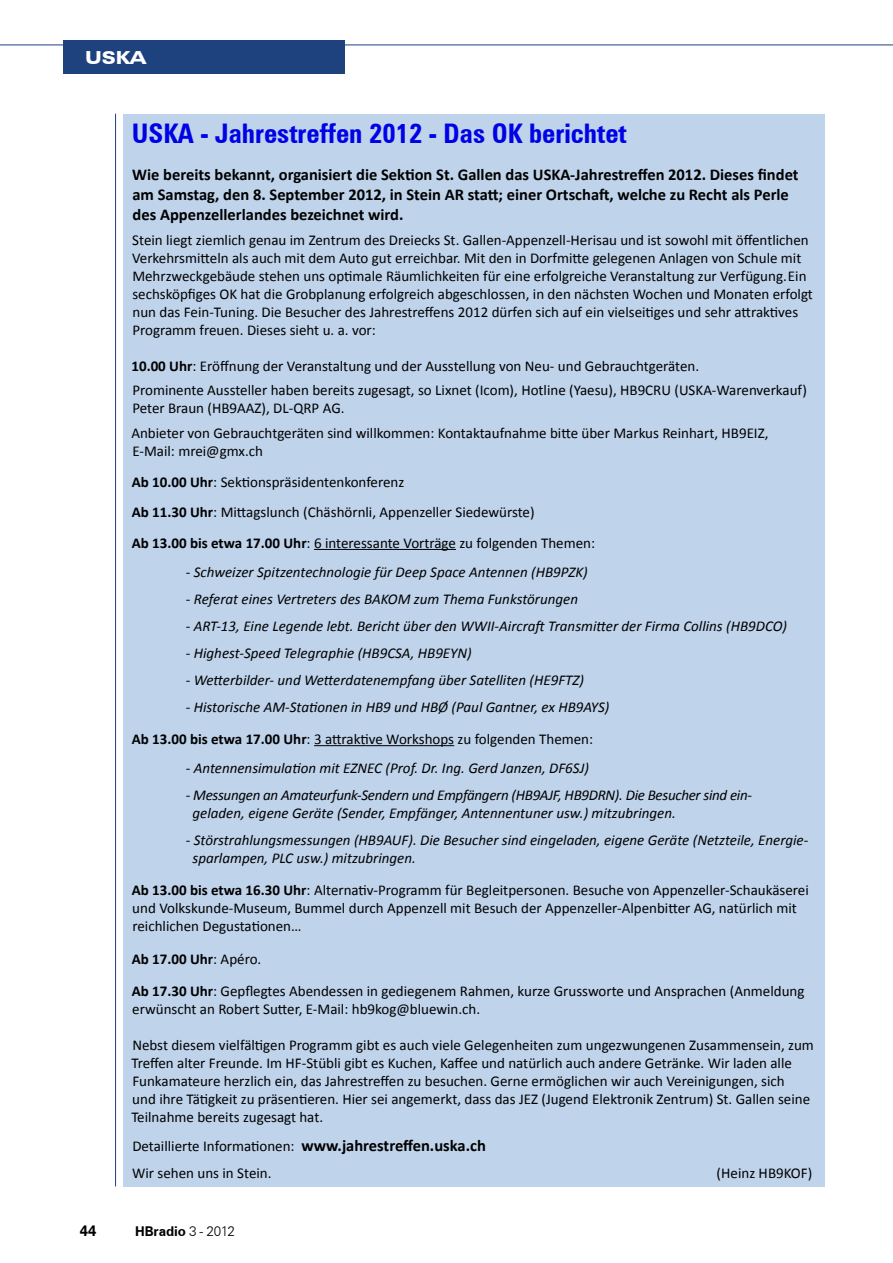
<style>
.page{position:relative;width:893px;height:1263px;background:#fff}
.page>*{position:absolute;margin:0;border:0;box-sizing:border-box;transform-origin:0 0}
.t1{font:700 condensed 27px "Zurich BT";color:#0002e6}
.t2{font:900 expanded 18px "Zurich BT";color:#fff}
.t3{font:700 16.5px/19.8px "Calibri";color:#000}
.t4{font:15px/18px "Calibri";color:#000}
.t5{font:italic 15px/32.4px "Calibri";color:#000}
.t6{font:italic 15px/18px "Calibri";letter-spacing:-.02em;color:#000}
.t7{font:700 15px "Zurich BT";color:#000}
.t8{font:700 13.5px "Zurich BT";letter-spacing:-.01em;color:#000}
.s1{font-weight:700}
.s2{font-weight:700;font-style:normal}
.s3{font-style:normal}
.s4{font-weight:700;font-size:16.5px}
.s5{font-weight:300}
</style>
<div class="page">
<hr style="left:0;top:45px;width:893px;height:1px;background:#1d427e">
<div style="left:63px;top:40px;width:282px;height:33px;background:#1d427e"></div>
<hr style="left:115px;top:114px;width:1px;height:1072px;background:#1d427e">
<div style="left:123px;top:114px;width:702px;height:1072px;background:#bfd3eb"></div>
<hr style="left:314px;top:549px;width:142px;height:1px;background:#000">
<hr style="left:314px;top:745px;width:140px;height:1px;background:#000">
<p class="t2" style="left:85px;top:47px;width:63px">USKA</p>
<h1 class="t1" style="left:132px;top:117px;width:496px">USKA - Jahrestreffen 2012 - Das OK berichtet</h1>
<p class="t3" style="left:132px;top:165px;width:668px">Wie bereits bekannt, organisiert die Sektion St. Gallen das USKA-Jahrestreffen 2012. Dieses findet am Samstag, den 8. September 2012, in Stein AR statt; einer Ortschaft, welche zu Recht als Perle des Appenzellerlandes bezeichnet wird.</p>
<p class="t4" style="left:132px;top:231px;width:682px">Stein liegt ziemlich genau im Zentrum des Dreiecks St. Gallen-Appenzell-Herisau und ist sowohl mit öffentlichen Verkehrsmitteln als auch mit dem Auto gut erreichbar. Mit den in Dorfmitte gelegenen Anlagen von Schule mit Mehrzweckgebäude stehen uns optimale Räumlichkeiten für eine erfolgreiche Veranstaltung zur Verfügung.Ein sechsköpfiges OK hat die Grobplanung erfolgreich abgeschlossen, in den nächsten Wochen und Monaten erfolgt nun das Fein-Tuning. Die Besucher des Jahrestreffens 2012 dürfen sich auf ein vielseitiges und sehr attraktives Programm freuen. Dieses sieht u. a. vor:</p>
<p class="t4" style="left:131px;top:355px;width:677px;line-height:23.4px"><span class="s1">10.00 Uhr</span>: Eröffnung der Veranstaltung und der Ausstellung von Neu- und Gebrauchtgeräten.<br>Prominente Aussteller haben bereits zugesagt, so Lixnet (Icom), Hotline (Yaesu), HB9CRU (USKA-Warenverkauf)</p>
<p class="t4" style="left:131px;top:395px;width:639px;line-height:25.2px">Peter Braun (HB9AAZ), DL-QRP AG.<br>Anbieter von Gebrauchtgeräten sind willkommen: Kontaktaufnahme bitte über Markus Reinhart, HB9EIZ,</p>
<p class="t4" style="left:132px;top:436px;width:465px;line-height:30.6px">E-Mail: mrei@gmx.ch<br><span class="s1">Ab 10.00 Uhr</span>: Sektionspräsidentenkonferenz<br><span class="s1">Ab 11.30 Uhr</span>: Mittagslunch (Chäshörnli, Appenzeller Siedewürste)<br><span class="s1">Ab 13.00 bis etwa 17.00 Uhr</span>: 6 interessante Vorträge zu folgenden Themen:</p>
<p class="t5" style="left:186px;top:555px;width:403px">- Schweizer Spitzentechnologie für Deep Space Antennen (HB9PZK)</p>
<p class="t5" style="left:186px;top:582px;width:394px">- Referat eines Vertreters des BAKOM zum Thema Funkstörungen</p>
<p class="t5" style="left:186px;top:609px;width:603px">- ART-13, Eine Legende lebt. Bericht über den WWII-Aircraft Transmitter der Firma Collins (HB9DCO)</p>
<p class="t5" style="left:186px;top:636px;width:287px">- Highest-Speed Telegraphie (HB9CSA, HB9EYN)</p>
<p class="t5" style="left:186px;top:663px;width:400px">- Wetterbilder- und Wetterdatenempfang über Satelliten (HE9FTZ)</p>
<p class="t5" style="left:132px;top:690px;width:479px;text-indent:54px">- Historische AM-Stationen in HB9 und HBØ (Paul Gantner, ex HB9AYS)<br><span class="s2">Ab 13.00 bis etwa 17.00 Uhr</span><span class="s3">: 3 attraktive Workshops zu folgenden Themen:</span></p>
<p class="t5" style="left:186px;top:751px;width:405px">- Antennensimulation mit EZNEC (Prof. Dr. Ing. Gerd Janzen, DF6SJ)</p>
<p class="t6" style="left:193px;top:785px;width:561px;text-indent:-7px">- Messungen an Amateurfunk-Sendern und Empfängern (HB9AJF, HB9DRN). Die Besucher sind ein&shy;geladen, eigene Geräte (Sender, Empfänger, Antennentuner usw.) mitzubringen.</p>
<p class="t5" style="left:193px;top:830px;width:617px;line-height:18px;text-indent:-7px">- Störstrahlungsmessungen (HB9AUF). Die Besucher sind eingeladen, eigene Geräte (Netzteile, Energie&shy;sparlampen, PLC usw.) mitzubringen.</p>
<p class="t4" style="left:132px;top:881px;width:679px"><span class="s1">Ab 13.00 bis etwa 16.30 Uhr</span>: Alternativ-Programm für Begleitpersonen. Besuche von Appenzeller-Schaukäserei und Volkskunde-Museum, Bummel durch Appenzell mit Besuch der Appenzeller-Alpenbitter AG, natürlich mit reichlichen Degustationen…</p>
<p class="t4" style="left:132px;top:942px;width:674px;line-height:32.4px"><span class="s1">Ab 17.00 Uhr</span>: Apéro.<br><span class="s1">Ab 17.30 Uhr</span>: Gepflegtes Abendessen in gediegenem Rahmen, kurze Grussworte und Ansprachen (Anmeldung</p>
<p class="t4" style="left:132px;top:1000px;width:349px">erwünscht an Robert Sutter, E-Mail: hb9kog@bluewin.ch.</p>
<p class="t4" style="left:131px;top:1036px;width:684px">Nebst diesem vielfältigen Programm gibt es auch viele Gelegenheiten zum ungezwungenen Zusammensein, zum Treffen alter Freunde. Im HF-Stübli gibt es Kuchen, Kaffee und natürlich auch andere Getränke. Wir laden alle Funkamateure herzlich ein, das Jahrestreffen zu besuchen. Gerne ermöglichen wir auch Vereinigungen, sich<br>und ihre Tätigkeit zu präsentieren. Hier sei angemerkt, dass das JEZ (Jugend Elektronik Zentrum) St. Gallen seine Teilnahme bereits zugesagt hat.</p>
<p class="t4" style="left:132px;top:1132px;width:355px;line-height:27px">Detaillierte Informationen: <span class="s4">www.jahrestreffen.uska.ch<br></span>Wir sehen uns in Stein.</p>
<p class="t4" style="left:717px;top:1164px;width:97px">(Heinz HB9KOF)</p>
<p class="t7" style="left:80px;top:1221px;width:18px">44</p>
<p class="t8" style="left:135px;top:1223px;width:101px">HBradio <span class="s5">3 - 2012</span></p>
</div>
